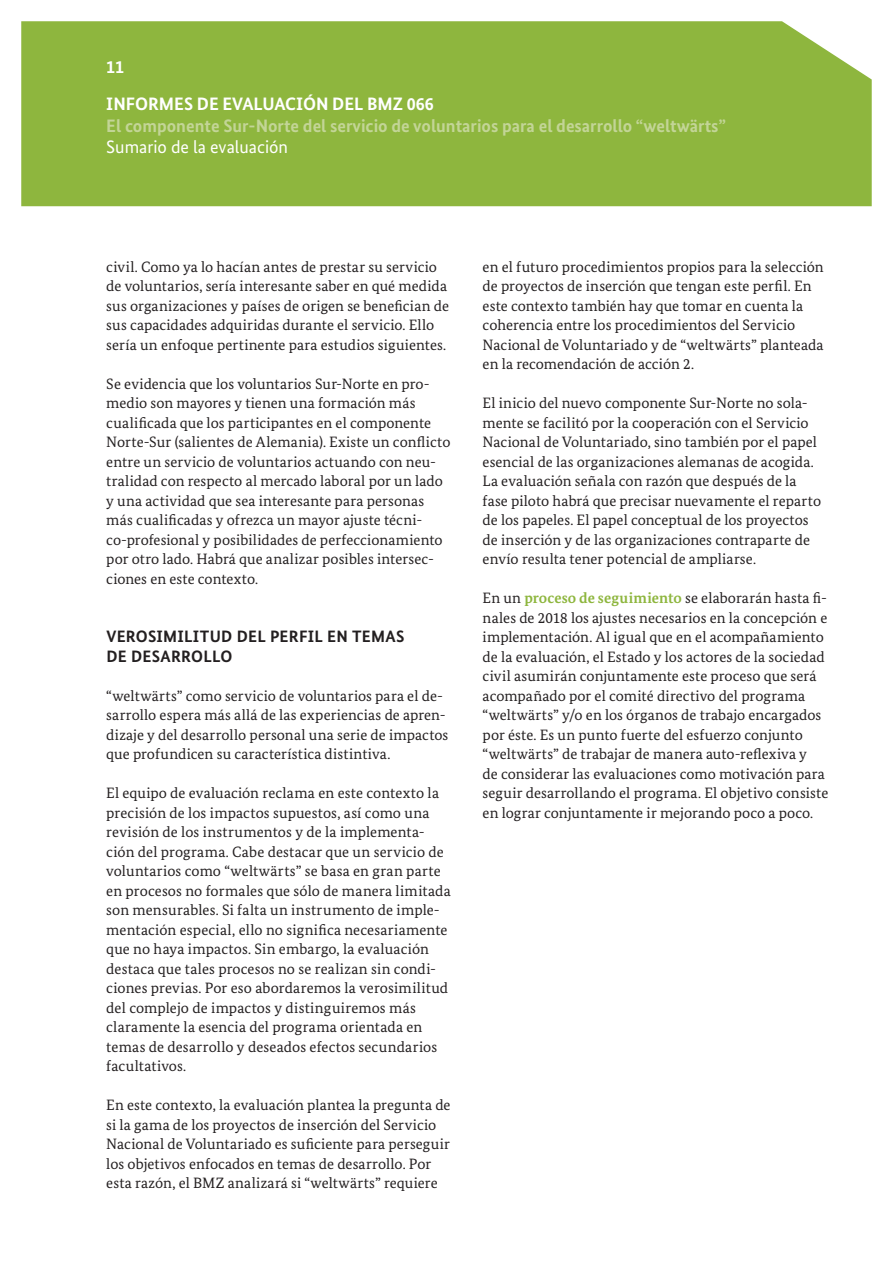
<style>
.page{position:relative;width:893px;height:1263px;background:#fff}
.page>*{position:absolute;margin:0;border:0;box-sizing:border-box;transform-origin:0 0}
.t1{font:700 18px "Bundes Sans";color:#c3d597}
.t2{font:700 18px/36.5px "Bundes Sans";color:#fff}
.t3{font:18px "Bundes Sans";color:#fff}
.H3_VERSAL{font:700 16.5px/19.5px "Bundes Sans";letter-spacing:.015em;color:#231f20}
.Copytext{font:15px/19.5px "Bundes Serif";letter-spacing:.005em;color:#231f20}
.s1{font-weight:700;color:#8eb63e}
</style>
<div class="page">
<div style="left:21px;top:21px;width:851px;height:185px;background:#8eb63e"></div>
<p class="t2" style="left:106px;top:49px;width:329px">11<br>INFORMES DE EVALUACIÓN DEL BMZ 066</p>
<p class="t1" style="left:106px;top:114px;width:621px">El componente Sur-Norte del servicio de voluntarios para el desarrollo “weltwärts”</p>
<p class="t3" style="left:106px;top:136px;width:183px">Sumario de la evaluación</p>
<p class="Copytext" style="left:106px;top:256px;width:344px">civil. Como ya lo hacían antes de prestar su servicio de voluntarios, sería interesante saber en qué medida sus organizaciones y países de origen se benefician de sus capacidades adquiridas durante el servicio. Ello sería un enfoque pertinente para estudios siguientes.</p>
<p class="Copytext" style="left:106px;top:373px;width:346px">Se evidencia que los voluntarios Sur-Norte en pro&shy;medio son mayores y tienen una formación más cualificada que los participantes en el componente Norte-Sur (salientes de Alemania). Existe un conflicto entre un servicio de voluntarios actuando con neu&shy;tralidad con respecto al mercado laboral por un lado y una actividad que sea interesante para personas más cualificadas y ofrezca un mayor ajuste técni&shy;co-profesional y posibilidades de perfeccionamiento por otro lado. Habrá que analizar posibles intersec&shy;ciones en este contexto.</p>
<h3 class="H3_VERSAL" style="left:106px;top:626px;width:300px">VEROSIMILITUD DEL PERFIL EN TEMAS<br>DE DESARROLLO</h3>
<p class="Copytext" style="left:106px;top:685px;width:344px">“weltwärts” como servicio de voluntarios para el de&shy;sarrollo espera más allá de las experiencias de apren&shy;dizaje y del desarrollo personal una serie de impactos que profundicen su característica distintiva.</p>
<p class="Copytext" style="left:106px;top:783px;width:346px">El equipo de evaluación reclama en este contexto la precisión de los impactos supuestos, así como una revisión de los instrumentos y de la implementa&shy;ción del programa. Cabe destacar que un servicio de voluntarios como “weltwärts” se basa en gran parte en procesos no formales que sólo de manera limitada son mensurables. Si falta un instrumento de imple&shy;mentación especial, ello no significa necesariamente que no haya impactos. Sin embargo, la evaluación destaca que tales procesos no se realizan sin condi&shy;ciones previas. Por eso abordaremos la verosimilitud del complejo de impactos y distinguiremos más claramente la esencia del programa orientada en temas de desarrollo y deseados efectos secundarios facultativos.</p>
<p class="Copytext" style="left:106px;top:1095px;width:346px">En este contexto, la evaluación plantea la pregunta de si la gama de los proyectos de inserción del Servicio Nacional de Voluntariado es suficiente para perseguir los objetivos enfocados en temas de desarrollo. Por esta razón, el BMZ analizará si “weltwärts” requiere</p>
<p class="Copytext" style="left:483px;top:256px;width:343px">en el futuro procedimientos propios para la selección de proyectos de inserción que tengan este perfil. En este contexto también hay que tomar en cuenta la coherencia entre los procedimientos del Servicio Nacional de Voluntariado y de “weltwärts” planteada en la recomendación de acción 2.</p>
<p class="Copytext" style="left:483px;top:393px;width:340px">El inicio del nuevo componente Sur-Norte no sola&shy;mente se facilitó por la cooperación con el Servicio Nacional de Voluntariado, sino también por el papel esencial de las organizaciones alemanas de acogida.<br>La evaluación señala con razón que después de la fase piloto habrá que precisar nuevamente el reparto de los papeles. El papel conceptual de los proyectos de inserción y de las organizaciones contraparte de envío resulta tener potencial de ampliarse.</p>
<p class="Copytext" style="left:483px;top:588px;width:347px">En un <span class="s1">proceso de seguimiento</span> se elaborarán hasta fi&shy;nales de 2018 los ajustes necesarios en la concepción e implementación. Al igual que en el acompañamiento de la evaluación, el Estado y los actores de la sociedad civil asumirán conjuntamente este proceso que será acompañado por el comité directivo del programa “weltwärts” y/o en los órganos de trabajo encargados por éste. Es un punto fuerte del esfuerzo conjunto “weltwärts” de trabajar de manera auto-reflexiva y<br>de considerar las evaluaciones como motivación para seguir desarrollando el programa. El objetivo consiste en lograr conjuntamente ir mejorando poco a poco.</p>
</div>
